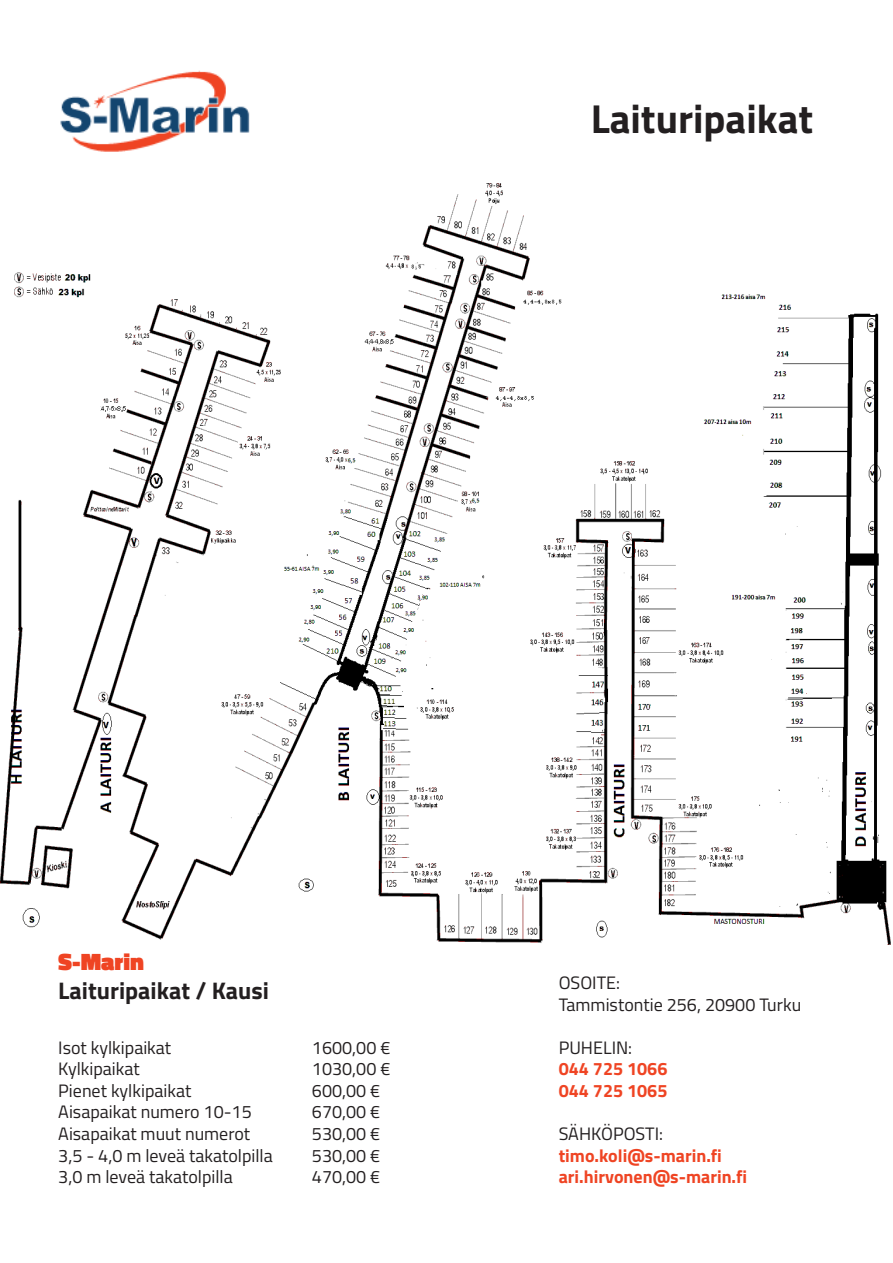
<style>
.page{position:relative;width:893px;height:1263px;background:#fff}
.page>*{position:absolute;margin:0;border:0;box-sizing:border-box;transform-origin:0 0}
.t1{font:700 40.5px "Titillium Web";color:#231f20}
.t2{font:700 24px "Titillium Web";color:#231f20}
.t3{font:900 24px "Titillium Web";color:#ef4423}
.t4{font:18px/21.6px "Titillium Web";color:#231f20}
.t5{font:700 18px/21.6px "Titillium Web";color:#ef4423}
</style>
<div class="page">
<img style="left:60px;top:70px;width:190px;height:82px">
<img style="left:1px;top:184px;width:889px;height:761px">
<h1 class="t1" style="left:590px;top:87px;width:224px">Laituripaikat</h1>
<h2 class="t3" style="left:58px;top:943px;width:87px">S-Marin</h2>
<h2 class="t2" style="left:58px;top:971px;width:212px">Laituripaikat / Kausi</h2>
<p class="t4" style="left:58px;top:1036px;width:216px">Isot kylkipaikat<br>Kylkipaikat<br>Pienet kylkipaikat<br>Aisapaikat numero 10-15<br>Aisapaikat muut numerot<br>3,5 - 4,0 m leveä takatolpilla<br>3,0 m leveä takatolpilla</p>
<p class="t4" style="left:312px;top:1036px;width:80px">1600,00 €<br>1030,00 €<br>600,00 €<br>670,00 €<br>530,00 €<br>530,00 €<br>470,00 €</p>
<p class="t4" style="left:558px;top:972px;width:244px">OSOITE:<br>Tammistontie 256, 20900 Turku</p>
<p class="t4" style="left:558px;top:1036px;width:75px">PUHELIN:</p>
<p class="t5" style="left:558px;top:1058px;width:110px">044 725 1066<br>044 725 1065</p>
<p class="t4" style="left:558px;top:1123px;width:106px">SÄHKÖPOSTI:</p>
<p class="t5" style="left:558px;top:1144px;width:190px">timo.koli@s-marin.fi ari.hirvonen@s-marin.fi</p>
</div>
